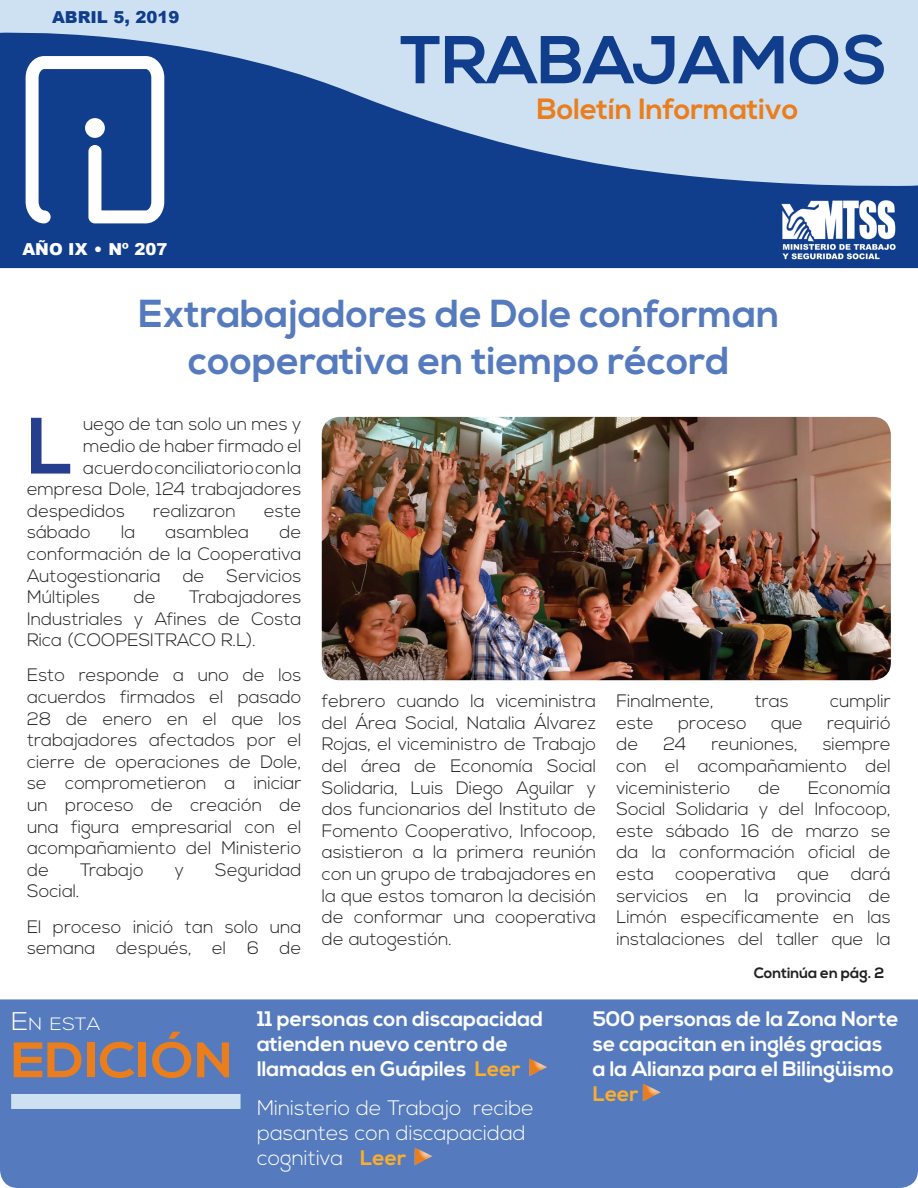
<style>
.page{position:relative;width:918px;height:1188px;background:#fff}
.page>*{position:absolute;margin:0;border:0;box-sizing:border-box;transform-origin:0 0}
.t1{font:700 79.65px "Nexa";color:#253f8e}
.t2{font:700 67.5px "Nexa";color:#103d8c}
.t3{font:700 49.65px "Nexa";letter-spacing:.005em;color:#ea7e1d;scale:1.1 1}
.t4{font:700 39px/46.8px "Nexa";color:#557bbe;text-align:center}
.t5{font:700 29.25px "Nexa";color:#ea7e1d}
.t6{font:700 21px/25.2px "Nexa";color:#fff}
.t7{font:300 21px/25.2px "Nexa";color:#fff}
.t8{font:700 21px "Nexa";color:#fbad2e}
.t9{font:300 18px/21.6px "Nexa";color:#231f20;text-align:justify}
.t10{font:300 17.85px "Nexa";color:#fff;scale:1.1 1}
.t11{font:900 16.5px "Arial";color:#103d8c}
.t12{font:900 16.5px "Arial";color:#fff}
.t13{font:700 15px "Nexa";color:#231f20}
.s1{font-family:"Palatino";font-weight:400}
.s2{font-size:25.5px}
.s3{color:#fbad2e}
.s4{font-weight:700;color:#fbad2e}
</style>
<div class="page">
<div style="left:0;top:0;width:918px;height:26px;background:#cee1f3"></div>
<svg style="left:0;top:26px;width:918px;height:242px;background:#6486b9"></svg>
<div style="left:0;top:999px;width:918px;height:189px;background:#557bbe"></div>
<div style="left:11px;top:1094px;width:230px;height:15px;background:#cee1f3"></div>
<svg style="left:26px;top:56px;width:138px;height:167px"></svg>
<div style="left:85px;top:118px;width:20px;height:20px;background:#fff;border-radius:50%"></div>
<img style="left:778px;top:189px;width:121px;height:79px">
<div style="left:528px;top:1057px;width:22px;height:21px;background:#fff;opacity:.75"></div>
<div style="left:413px;top:1146px;width:23px;height:21px;background:#fff;opacity:.75"></div>
<div style="left:641px;top:1082px;width:23px;height:21px;background:#fff;opacity:.75"></div>
<img style="left:322px;top:417px;width:569px;height:263px">
<p class="t11" style="left:52px;top:5px;width:129px">Abril 5, 2019</p>
<p class="t12" style="left:22px;top:237px;width:146px">AÑO IX <span class="s1">•</span> nº 207</p>
<h2 class="t2" style="left:400px;top:21px;width:489px">TRABAJAMOS</h2>
<h3 class="t5" style="left:537px;top:92px;width:263px">Boletín Informativo</h3>
<h3 class="t4" style="left:138px;top:292px;width:643px">Extrabajadores de Dole conforman cooperativa en tiempo récord</h3>
<h1 class="t1" style="left:27px;top:400px;width:48px">L</h1>
<p class="t9" style="left:83px;top:414px;width:220px">uego de tan solo un mes y</p>
<p class="t9" style="left:83px;top:436px;width:220px">medio de haber firmado el</p>
<p class="t9" style="left:83px;top:457px;width:220px">acuerdo conciliatorio con la</p>
<p class="t9" style="left:27px;top:479px;width:276px">empresa Dole, 124 trabajadores</p>
<p class="t9" style="left:27px;top:501px;width:100px">despedidos</p>
<p class="t9" style="left:153px;top:501px;width:84px">realizaron</p>
<p class="t9" style="left:264px;top:501px;width:39px">este</p>
<p class="t9" style="left:27px;top:522px;width:65px">sábado</p>
<p class="t9" style="left:121px;top:522px;width:16px">la</p>
<p class="t9" style="left:166px;top:522px;width:85px">asamblea</p>
<p class="t9" style="left:27px;top:522px;width:276px;text-indent:252px">de conformación de la Cooperativa Autogestionaria de Servicios Múltiples</p>
<p class="t9" style="left:27px;top:587px;width:276px;text-indent:162px">Trabajadores Industriales y Afines de Costa Rica (COOPESITRACO R.L).</p>
<p class="t9" style="left:27px;top:665px;width:276px">Esto responde a uno de los acuerdos firmados el pasado 28 de enero en el que los trabajadores afectados por el cierre de operaciones de Dole, se comprometieron a iniciar un proceso de creación de una figura empresarial con el acompañamiento del Ministerio de</p>
<p class="t9" style="left:134px;top:587px;width:23px">de</p>
<p class="t9" style="left:80px;top:860px;width:65px">Trabajo</p>
<p class="t9" style="left:175px;top:860px;width:11px">y</p>
<p class="t9" style="left:215px;top:860px;width:88px">Seguridad</p>
<p class="t9" style="left:27px;top:875px;width:276px;line-height:35.1px">Social.<br>El proceso inició tan solo una</p>
<p class="t9" style="left:27px;top:938px;width:276px">semana después, el 6 de</p>
<p class="t9" style="left:322px;top:691px;width:276px">febrero cuando la viceministra del Área Social, Natalia Álvarez Rojas, el viceministro de Trabajo del área de Economía Social Solidaria, Luis Diego Aguilar y dos funcionarios del Instituto de Fomento Cooperativo, Infocoop, asistieron a la primera reunión con un grupo de trabajadores en la que estos tomaron la decisión de conformar una cooperativa de autogestión.</p>
<p class="t9" style="left:616px;top:691px;width:99px">Finalmente,</p>
<p class="t9" style="left:755px;top:691px;width:36px">tras</p>
<p class="t9" style="left:830px;top:691px;width:62px">cumplir</p>
<p class="t9" style="left:616px;top:713px;width:39px">este</p>
<p class="t9" style="left:678px;top:713px;width:70px">proceso</p>
<p class="t9" style="left:771px;top:713px;width:33px">que</p>
<p class="t9" style="left:827px;top:713px;width:65px">requirió</p>
<p class="t9" style="left:616px;top:734px;width:23px">de</p>
<p class="t9" style="left:663px;top:734px;width:24px">24</p>
<p class="t9" style="left:711px;top:734px;width:88px">reuniones,</p>
<p class="t9" style="left:616px;top:734px;width:276px;text-indent:206px">siempre con el acompañamiento del viceministerio</p>
<p class="t9" style="left:616px;top:777px;width:276px;text-indent:192px">Economía Social Solidaria y del Infocoop, este sábado 16 de marzo se da la conformación oficial de esta cooperativa que dará servicios en la provincia de Limón específicamente en las instalaciones del taller que la</p>
<p class="t9" style="left:758px;top:777px;width:23px">de</p>
<p class="t13" style="left:754px;top:964px;width:132px">Continúa en pág. 2</p>
<p class="t10" style="left:11px;top:1014px;width:83px"><span class="s2">E</span>N ESTA</p>
<h3 class="t3" style="left:11px;top:1031px;width:203px">EDICIÓN</h3>
<p class="t6" style="left:257px;top:1007px;width:288px">11 personas con discapacidad atienden nuevo centro de llamadas en Guápiles <span class="s3">Leer</span></p>
<p class="t7" style="left:257px;top:1096px;width:278px">Ministerio de Trabajo recibe pasantes con discapacidad cognitiva <span class="s4">Leer</span></p>
<p class="t6" style="left:593px;top:1007px;width:307px">500 personas de la Zona Norte se capacitan en inglés gracias a la Alianza para el Bilingüismo</p>
<p class="t8" style="left:593px;top:1082px;width:47px">Leer</p>
</div>
